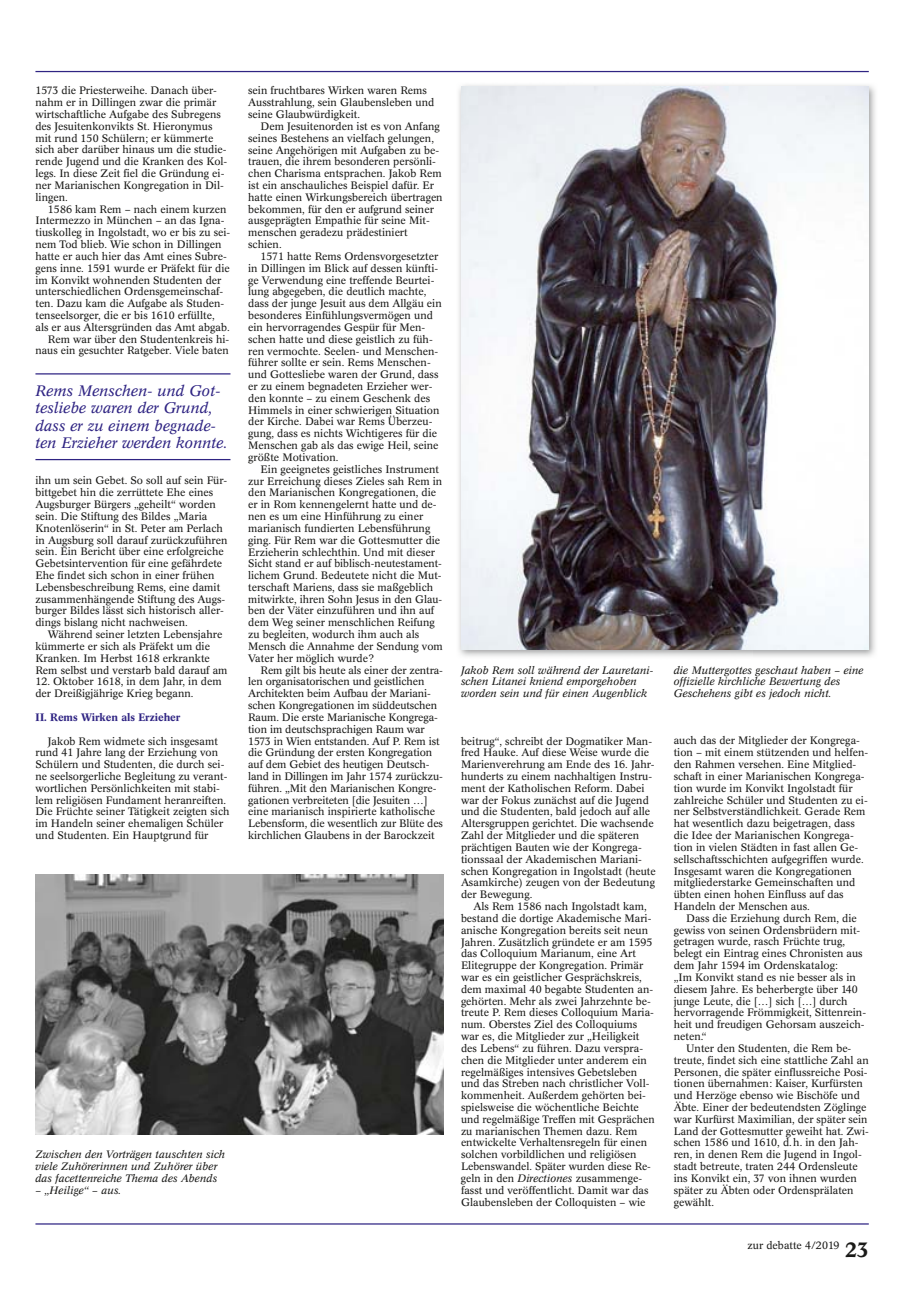
<style>
.page{position:relative;width:922px;height:1312px;background:#fff}
.page>*{position:absolute;margin:0;border:0;box-sizing:border-box;transform-origin:0 0}
.t1{font:italic 15px/17.5px "Concorde BE";color:#2f2483}
.t2{font:10.62px/11.9px "Concorde BE";color:#1a1a18}
.t3{font:italic 10.62px/11.9px "Concorde BE";color:#1a1a18}
.t4{font:500 10.62px "Concorde BE";color:#2f2483}
.s1{font-style:italic}
.s2{font-weight:500;font-size:20.62px}
</style>
<div class="page">
<hr style="left:35px;top:1222px;width:833px;height:2px;background:#2f2483">
<hr style="left:35px;top:71px;width:833px;height:1px;background:#2f2483">
<hr style="left:35px;top:373px;width:195px;height:1px;background:#2f2483">
<hr style="left:35px;top:459px;width:195px;height:1px;background:#2f2483">
<img style="left:35px;top:874px;width:408px;height:260px">
<img style="left:459px;top:85px;width:416px;height:572px">
<img style="left:461px;top:86px;width:407px;height:563px">
<p class="t2" style="left:35px;top:85px;width:193px">1573 die Priesterweihe. Danach über&shy;nahm er in Dillingen zwar die primär wirtschaftliche Aufgabe des Subregens des Jesuitenkonvikts St. Hieronymus mit rund 150 Schülern; er kümmerte sich aber darüber hinaus um die studie&shy;rende Jugend und die Kranken des Kol&shy;legs. In diese Zeit fiel die Gründung ei&shy;ner Marianischen Kongregation in Dil&shy;lingen.</p>
<p class="t2" style="left:48px;top:204px;width:180px">1586 kam Rem – nach einem kurzen</p>
<p class="t2" style="left:35px;top:215px;width:190px">Intermezzo in München – an das Igna-</p>
<p class="t2" style="left:35px;top:227px;width:196px">tiuskolleg in Ingolstadt, wo er bis zu sei-</p>
<p class="t2" style="left:35px;top:239px;width:187px">nem Tod blieb. Wie schon in Dillingen</p>
<p class="t2" style="left:35px;top:251px;width:193px">hatte er auch hier das Amt eines Subre-</p>
<p class="t2" style="left:35px;top:263px;width:196px">gens inne. 1591 wurde er Präfekt für die</p>
<p class="t2" style="left:35px;top:275px;width:187px">im Konvikt wohnenden Studenten der</p>
<p class="t2" style="left:35px;top:286px;width:189px">unterschiedlichen Ordensgemeinschaf-</p>
<p class="t2" style="left:35px;top:298px;width:190px">ten. Dazu kam die Aufgabe als Studen-</p>
<p class="t2" style="left:35px;top:310px;width:181px">tenseelsorger, die er bis 1610 erfüllte,</p>
<p class="t2" style="left:35px;top:322px;width:196px">als er aus Altersgründen das Amt abgab.</p>
<p class="t2" style="left:48px;top:334px;width:183px">Rem war über den Studentenkreis hi-</p>
<p class="t2" style="left:35px;top:345px;width:195px">naus ein gesuchter Ratgeber. Viele baten</p>
<h1 class="t1" style="left:35px;top:383px;width:193px">Rems Menschen- und Got&shy;tesliebe waren der Grund, dass er zu einem begnade&shy;ten Erzieher werden konnte.</h1>
<p class="t2" style="left:35px;top:475px;width:193px">ihn um sein Gebet. So soll auf sein Für&shy;bittgebet hin die zerrüttete Ehe eines Augsburger Bürgers „geheilt“ worden sein. Die Stiftung des Bildes „Maria Knotenlöserin“ in St. Peter am Perlach in Augsburg soll darauf zurückzuführen sein. Ein Bericht über eine erfolgreiche Gebetsintervention für eine gefährdete Ehe findet sich schon in einer frühen Lebensbeschreibung Rems, eine damit zusammenhängende Stiftung des Augs&shy;burger Bildes lässt sich historisch aller&shy;dings bislang nicht nachweisen.</p>
<p class="t2" style="left:35px;top:629px;width:193px;text-indent:12px">Während seiner letzten Lebensjahre kümmerte er sich als Präfekt um die Kranken. Im Herbst 1618 erkrankte Rem selbst und verstarb bald darauf am</p>
<p class="t2" style="left:35px;top:676px;width:188px">12. Oktober 1618, in dem Jahr, in dem der Dreißigjährige Krieg begann.</p>
<p class="t4" style="left:35px;top:712px;width:146px">II. Rems Wirken als Erzieher</p>
<p class="t2" style="left:35px;top:735px;width:195px;text-indent:12px">Jakob Rem widmete sich insgesamt rund 41 Jahre lang der Erziehung von Schülern und Studenten, die durch sei&shy;ne seelsorgerliche Begleitung zu verant&shy;wortlichen Persönlichkeiten mit stabi&shy;lem religiösen Fundament heranreiften.<br>Die Früchte seiner Tätigkeit zeigten sich im Handeln seiner ehemaligen Schüler und Studenten. Ein Hauptgrund für</p>
<p class="t3" style="left:35px;top:1149px;width:191px">Zwischen den Vorträgen tauschten sich viele Zuhörerinnen und Zuhörer über das facettenreiche Thema des Abends</p>
<p class="t3" style="left:35px;top:1184px;width:87px">– „Heilige“ – aus.</p>
<p class="t2" style="left:248px;top:86px;width:187px">sein fruchtbares Wirken waren Rems<br>Ausstrahlung, sein Glaubensleben und seine Glaubwürdigkeit.</p>
<p class="t2" style="left:248px;top:121px;width:196px;text-indent:12px">Dem Jesuitenorden ist es von Anfang seines Bestehens an vielfach gelungen, seine Angehörigen mit Aufgaben zu be&shy;trauen, die ihrem besonderen persönli&shy;chen Charisma entsprachen. Jakob Rem ist ein anschauliches Beispiel dafür. Er hatte einen Wirkungsbereich übertragen bekommen, für den er aufgrund seiner ausgeprägten Empathie für seine Mit&shy;menschen geradezu prädestiniert schien.</p>
<p class="t2" style="left:248px;top:251px;width:195px;text-indent:12px">1571 hatte Rems Ordensvorgesetzter in Dillingen im Blick auf dessen künfti&shy;ge Verwendung eine treffende Beurtei&shy;lung abgegeben, die deutlich machte, dass der junge Jesuit aus dem Allgäu ein besonderes Einfühlungsvermögen und ein hervorragendes Gespür für Men&shy;schen hatte und diese geistlich zu füh&shy;ren vermochte. Seelen- und Menschen&shy;führer sollte er sein. Rems Menschen&shy;und Gottesliebe waren der Grund, dass er zu einem begnadeten Erzieher wer&shy;den konnte – zu einem Geschenk des Himmels in einer schwierigen Situation der Kirche. Dabei war Rems Überzeu&shy;gung, dass es nichts Wichtigeres für die Menschen gab als das ewige Heil, seine größte Motivation.</p>
<p class="t2" style="left:248px;top:464px;width:196px;text-indent:12px">Ein geeignetes geistliches Instrument zur Erreichung dieses Zieles sah Rem in den Marianischen Kongregationen, die er in Rom kennengelernt hatte und de&shy;nen es um eine Hinführung zu einer marianisch fundierten Lebensführung ging. Für Rem war die Gottesmutter die Erzieherin schlechthin. Und mit dieser Sicht stand er auf biblisch-neutestament&shy;lichem Grund. Bedeutete nicht die Mut&shy;terschaft Mariens, dass sie maßgeblich mitwirkte, ihren Sohn Jesus in den Glau&shy;ben der Väter einzuführen und ihn auf dem Weg seiner menschlichen Reifung zu begleiten, wodurch ihm auch als Mensch die Annahme der Sendung vom Vater her möglich wurde?</p>
<p class="t2" style="left:248px;top:664px;width:196px;text-indent:12px">Rem gilt bis heute als einer der zentra&shy;len organisatorischen und geistlichen Architekten beim Aufbau der Mariani&shy;schen Kongregationen im süddeutschen Raum. Die erste Marianische Kongrega&shy;tion im deutschsprachigen Raum war 1573 in Wien entstanden. Auf P. Rem ist die Gründung der ersten Kongregation auf dem Gebiet des heutigen Deutsch&shy;land in Dillingen im Jahr 1574 zurückzu&shy;führen. „Mit den Marianischen Kongre&shy;gationen verbreiteten [die Jesuiten …] eine marianisch inspirierte katholische Lebensform, die wesentlich zur Blüte des kirchlichen Glaubens in der Barockzeit</p>
<p class="t3" style="left:461px;top:664px;width:194px">Jakob Rem soll während der Lauretani&shy;schen Litanei kniend emporgehoben worden sein und für einen Augenblick</p>
<p class="t3" style="left:673px;top:664px;width:191px">die Muttergottes geschaut haben – eine offizielle kirchliche Be wertung des<br>Geschehens gibt es jedoch nicht.</p>
<p class="t2" style="left:461px;top:735px;width:196px">beitrug“, schreibt der Dogmatiker Man&shy;fred Hauke. Auf diese Weise wurde die Marienverehrung am Ende des 16. Jahr&shy;hunderts zu einem nachhaltigen Instru&shy;ment der Katholischen Reform. Dabei war der Fokus zunächst auf die Jugend und die Studenten, bald jedoch auf alle Altersgruppen gerichtet. Die wachsende Zahl der Mitglieder und die späteren prächtigen Bauten wie der Kongrega&shy;tionssaal der Akademischen Mariani&shy;schen Kongregation in Ingolstadt (heute Asamkirche) zeugen von der Bedeutung der Bewegung.</p>
<p class="t2" style="left:461px;top:901px;width:195px;text-indent:12px">Als Rem 1586 nach Ingolstadt kam, bestand die dortige Akademische Mari&shy;anische Kongregation bereits seit neun Jahren. Zusätzlich gründete er am 1595 das Colloquium Marianum, eine Art Elitegruppe der Kongregation. Primär war es ein geistlicher Gesprächskreis, dem maximal 40 begabte Studenten an&shy;gehörten. Mehr als zwei Jahrzehnte be&shy;treute P. Rem dieses Colloquium Maria&shy;num. Oberstes Ziel des Colloquiums war es, die Mitglieder zur „Heiligkeit des Lebens“ zu führen. Dazu verspra&shy;chen die Mitglieder unter anderem ein regelmäßiges intensives Gebetsleben und das Streben nach christlicher Voll&shy;kommenheit. Außerdem gehörten bei&shy;spielsweise die wöchentliche Beichte und regelmäßige Treffen mit Gesprächen zu marianischen Themen dazu. Rem entwickelte Verhaltensregeln für einen solchen vorbildlichen und religiösen Lebenswandel. Später wurden diese Re&shy;geln in den <span class="s1">Directiones</span> zusammenge&shy;fasst und veröffentlicht. Damit war das Glaubensleben der Colloquisten – wie</p>
<p class="t2" style="left:673px;top:735px;width:196px">auch das der Mitglieder der Kongrega&shy;tion – mit einem stützenden und helfen&shy;den Rahmen versehen. Eine Mitglied&shy;schaft in einer Marianischen Kongrega&shy;tion wurde im Konvikt Ingolstadt für zahlreiche Schüler und Studenten zu ei&shy;ner Selbstverständlichkeit. Gerade Rem hat wesentlich dazu beigetragen, dass die Idee der Marianischen Kongrega&shy;tion in vielen Städten in fast allen Ge&shy;sellschaftsschichten aufgegriffen wurde.<br>Insgesamt waren die Kongregationen mitgliederstarke Gemeinschaften und übten einen hohen Einfluss auf das Handeln der Menschen aus.</p>
<p class="t2" style="left:673px;top:912px;width:194px;text-indent:12px">Dass die Erziehung durch Rem, die gewiss von seinen Ordensbrüdern mit&shy;getragen wurde, rasch Früchte trug, belegt ein Eintrag eines Chronisten aus dem Jahr 1594 im Ordenskatalog:<br>„Im Konvikt stand es nie besser als in diesem Jahre. Es beherbergte über 140 junge Leute, die […] sich […] durch hervorragende Frömmigkeit, Sittenrein&shy;heit und freudigen Gehorsam auszeich&shy;neten.“</p>
<p class="t2" style="left:673px;top:1042px;width:196px;text-indent:12px">Unter den Studenten, die Rem be&shy;treute, findet sich eine stattliche Zahl an Personen, die später einflussreiche Posi&shy;tionen übernahmen: Kaiser, Kurfürsten und Herzöge ebenso wie Bischöfe und Äbte. Einer der bedeutendsten Zöglinge war Kurfürst Maximilian, der später sein Land der Gottesmutter geweiht hat. Zwi&shy;schen 1586 und 1610, d. h. in den Jah&shy;ren, in denen Rem die Jugend in Ingol&shy;stadt betreute, traten 244 Ordensleute ins Konvikt ein, 37 von ihnen wurden später zu Äbten oder Ordensprälaten gewählt.</p>
<p class="t2" style="left:747px;top:1239px;width:123px">zur debatte 4/2019 <span class="s2">23</span></p>
</div>
